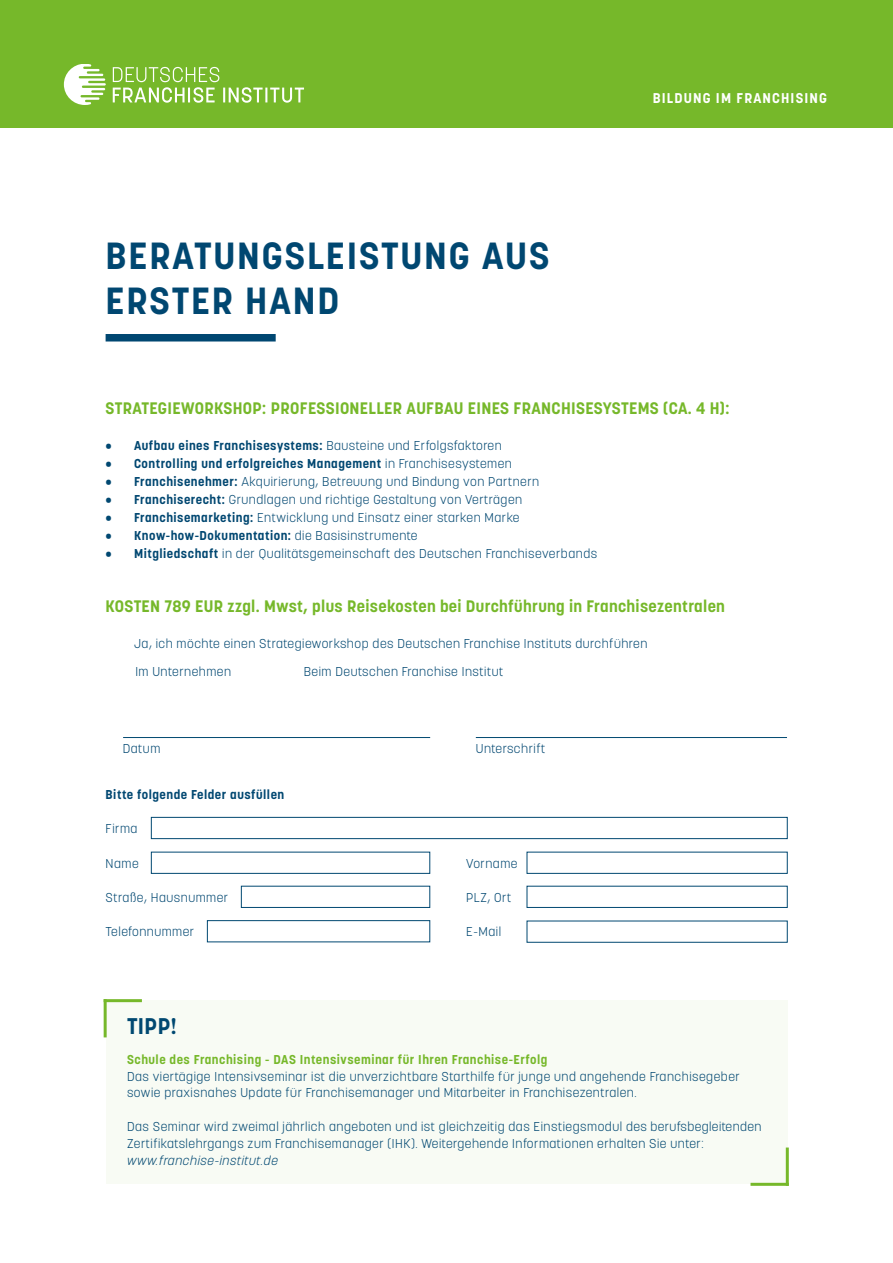
<style>
.page{position:relative;width:893px;height:1263px;background:#fff}
.page>*{position:absolute;margin:0;border:0;box-sizing:border-box;transform-origin:0 0}
.t1{font:700 37.5px/45px "Korolev";letter-spacing:.05em;color:#004771}
.t2{font:700 22.5px "Korolev";color:#004871}
.t3{font:700 16.5px "Korolev";letter-spacing:.02em;color:#76b82a}
.t4{font:700 14.1px "Korolev";letter-spacing:.08em;color:#fff}
.t5{font:300 12.75px/16.8px "Korolev";letter-spacing:.04em;color:#004771}
.t6{font:700 12.75px "Korolev";letter-spacing:.04em;color:#004771}
.t7{font:700 12.75px "Korolev";letter-spacing:.04em;color:#76b82a}
.t8{font:italic 300 12.75px "Korolev";letter-spacing:.04em;color:#004771}
.s1{font-weight:300;color:#004871}
.s2{font-weight:300}
.s3{color:#004871}
.s4{font-weight:700}
</style>
<div class="page">
<div style="left:0;top:0;width:893px;height:128px;background:#76b82a"></div>
<div style="left:106px;top:334px;width:170px;height:7px;background:#004771"></div>
<svg style="left:113px;top:67px;width:191px;height:36px"></svg>
<svg style="left:64px;top:65px;width:42px;height:40px"></svg>
<div style="left:151px;top:852px;width:279px;height:22px;border:1px solid #004871"></div>
<div style="left:241px;top:886px;width:189px;height:22px;border:1px solid #004871"></div>
<div style="left:207px;top:920px;width:223px;height:22px;border:1px solid #004871"></div>
<hr style="left:123px;top:737px;width:307px;height:1px;background:#004871">
<hr style="left:476px;top:737px;width:311px;height:1px;background:#004871">
<div style="left:151px;top:817px;width:637px;height:22px;border:1px solid #004871"></div>
<div style="left:527px;top:852px;width:261px;height:22px;border:1px solid #004871"></div>
<div style="left:527px;top:886px;width:261px;height:22px;border:1px solid #004871"></div>
<div style="left:527px;top:921px;width:261px;height:22px;border:1px solid #004871"></div>
<div style="left:106px;top:1001px;width:681px;height:183px;background:#f8fbf4"></div>
<hr style="left:104px;top:999px;width:38px;height:3px;background:#76b82a">
<hr style="left:104px;top:999px;width:3px;height:38px;background:#76b82a">
<hr style="left:750px;top:1183px;width:39px;height:3px;background:#76b82a">
<hr style="left:786px;top:1147px;width:3px;height:39px;background:#76b82a">
<h1 class="t1" style="left:106px;top:233px;width:445px">BERATUNGSLEISTUNG AUS<br>ERSTER HAND</h1>
<p class="t4" style="left:653px;top:90px;width:176px">BILDUNG IM FRANCHISING</p>
<p class="t3" style="left:106px;top:398px;width:625px">STRATEGIEWORKSHOP: PROFESSIONELLER AUFBAU EINES FRANCHISESYSTEMS (CA. 4 H):</p>
<p class="t6" style="left:106px;top:437px;width:398px"><span class="s1">•</span> Aufbau eines Franchisesystems: <span class="s2">Bausteine und Erfolgsfaktoren</span></p>
<p class="t6" style="left:106px;top:455px;width:408px"><span class="s1">•</span> Controlling und erfolgreiches Management <span class="s2">in Franchisesystemen</span></p>
<p class="t5" style="left:106px;top:473px;width:435px"><span class="s3">•</span> <span class="s4">Franchisenehmer:</span> Akquirierung, Betreuung und Bindung von Partnern</p>
<p class="t5" style="left:106px;top:491px;width:418px"><span class="s3">•</span> <span class="s4">Franchiserecht:</span> Grundlagen und richtige Gestaltung von Verträgen</p>
<p class="t5" style="left:106px;top:509px;width:416px"><span class="s3">•</span> <span class="s4">Franchisemarketing:</span> Entwicklung und Einsatz einer starken Marke</p>
<p class="t6" style="left:106px;top:527px;width:314px"><span class="s1">•</span> Know-how-Dokumentation: <span class="s2">die Basisinstrumente</span></p>
<p class="t5" style="left:106px;top:545px;width:493px"><span class="s3">•</span> <span class="s4">Mitgliedschaft</span> in der Qualitätsgemeinschaft des Deutschen Franchiseverbands</p>
<p class="t3" style="left:106px;top:596px;width:621px">KOSTEN 789 EUR zzgl. Mwst, plus Reisekosten bei Durchführung in Franchisezentralen</p>
<p class="t5" style="left:134px;top:635px;width:515px">Ja, ich möchte einen Strategieworkshop des Deutschen Franchise Instituts durchführen</p>
<p class="t5" style="left:135px;top:663px;width:97px">Im Unternehmen</p>
<p class="t5" style="left:304px;top:663px;width:201px">Beim Deutschen Franchise Institut</p>
<p class="t5" style="left:123px;top:740px;width:39px">Datum</p>
<p class="t6" style="left:106px;top:786px;width:180px">Bitte folgende Felder ausfüllen</p>
<p class="t5" style="left:106px;top:820px;width:33px">Firma</p>
<p class="t5" style="left:476px;top:740px;width:71px">Unterschrift</p>
<p class="t5" style="left:106px;top:855px;width:35px">Name</p>
<p class="t5" style="left:466px;top:855px;width:53px">Vorname</p>
<p class="t5" style="left:106px;top:889px;width:124px">Straße, Hausnummer</p>
<p class="t5" style="left:466px;top:889px;width:46px">PLZ, Ort</p>
<p class="t5" style="left:106px;top:923px;width:90px">Telefonnummer</p>
<p class="t5" style="left:466px;top:923px;width:36px">E-Mail</p>
<h2 class="t2" style="left:127px;top:1012px;width:52px">TIPP!</h2>
<p class="t7" style="left:127px;top:1051px;width:422px">Schule des Franchising - DAS Intensivseminar für Ihren Franchise-Erfolg</p>
<p class="t5" style="left:127px;top:1068px;width:614px">Das viertägige Intensivseminar ist die unverzichtbare Starthilfe für junge und angehende Franchisegeber sowie praxisnahes Update für Franchisemanager und Mitarbeiter in Franchisezentralen.</p>
<p class="t5" style="left:127px;top:1118px;width:636px">Das Seminar wird zweimal jährlich angeboten und ist gleichzeitig das Einstiegsmodul des berufsbegleitenden<br>Zertifikatslehrgangs zum Franchisemanager (IHK). Weitergehende Informationen erhalten Sie unter:</p>
<p class="t8" style="left:127px;top:1152px;width:153px">www.franchise-institut.de</p>
</div>
